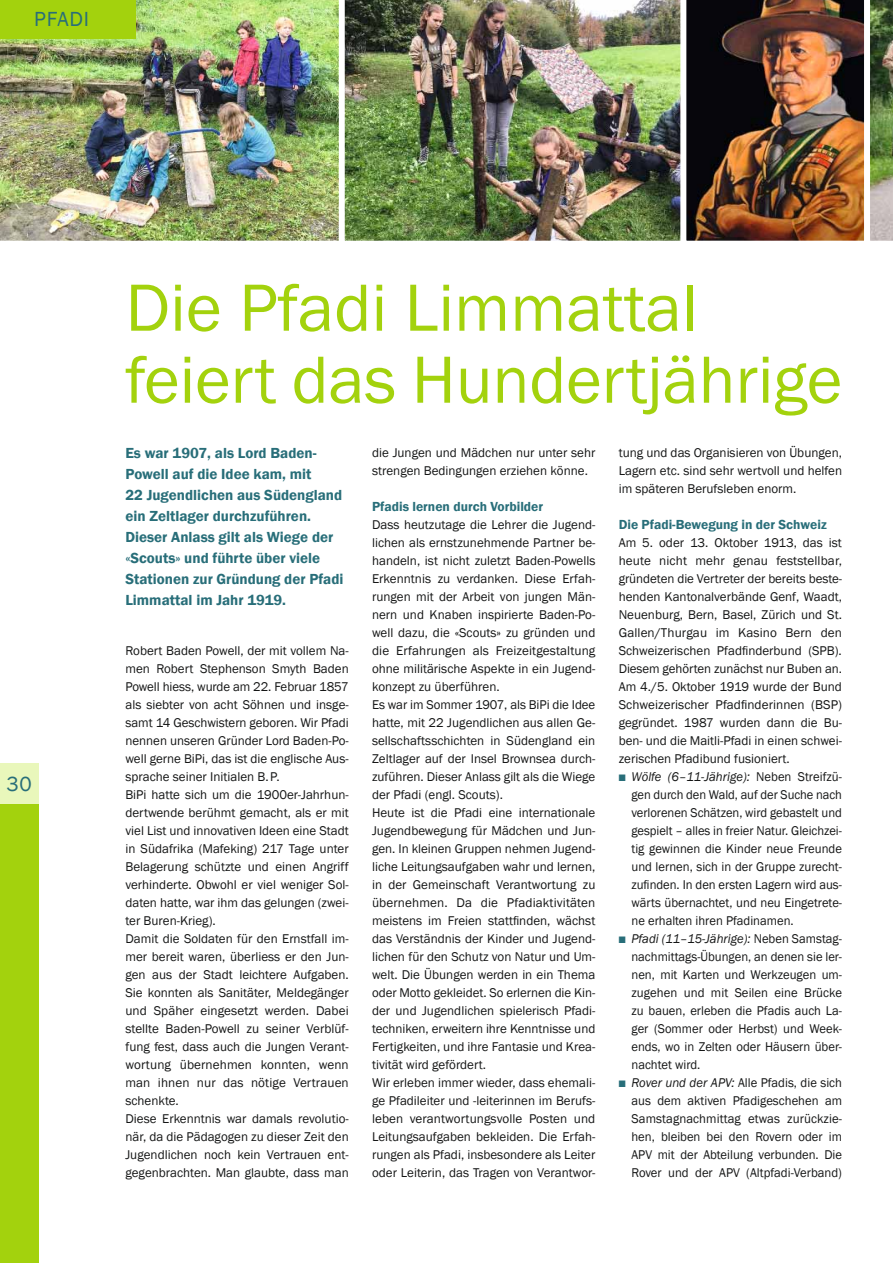
<style>
.page{position:relative;width:893px;height:1263px;background:#fff}
.page>*{position:absolute;margin:0;border:0;box-sizing:border-box;transform-origin:0 0}
.t1{font:69px/72px "Franklin Gothic";letter-spacing:-.005em;color:#a3d20d}
.t2{font:21px "Franklin Gothic";letter-spacing:.04em;color:#286e79}
.t3{font:600 15px/21px "Franklin Gothic";color:#286e79}
.t4{font:600 13.5px "Franklin Gothic";color:#286e79}
.t5{font:13.05px/18px "Franklin Gothic";color:#151616;text-align:justify}
.s1{color:#286e79}
.s2{font-style:italic}
</style>
<div class="page">
<img style="left:348px;top:0;width:329px;height:241px">
<img style="left:0;top:0;width:348px;height:241px">
<img style="left:873px;top:0;width:20px;height:241px">
<div style="left:0;top:0;width:136px;height:39px;background:#a3d20d"></div>
<img style="left:677px;top:0;width:196px;height:241px">
<div style="left:0;top:804px;width:38px;height:459px;background:#a3d20d"></div>
<div style="left:0;top:763px;width:38px;height:41px;background:#e9f7bb"></div>
<h2 class="t2" style="left:34px;top:7px;width:56px">PFADI</h2>
<h2 class="t2" style="left:6px;top:771px;width:27px">30</h2>
<h1 class="t1" style="left:125px;top:271px;width:718px">Die Pfadi Limmattal feiert das Hundertjährige</h1>
<p class="t3" style="left:125px;top:442px;width:220px">Es war 1907, als Lord Baden-<br>Powell auf die Idee kam, mit<br>22 Jugendlichen aus Südengland ein Zeltlager durchzuführen.<br>Dieser Anlass gilt als Wiege der «Scouts» und führte über viele<br>Stationen zur Gründung der Pfadi<br>Limmattal im Jahr 1919.</p>
<p class="t5" style="left:125px;top:641px;width:225px;text-align:left">Robert Baden Powell, der mit vollem Na&shy;men Robert Stephenson Smyth Baden Powell hiess, wurde am 22. Februar 1857 als siebter von acht Söhnen und insge&shy;samt 14 Geschwistern geboren. Wir Pfadi nennen unseren Gründer Lord Baden-Po&shy;well gerne BiPi, das ist die englische Aus&shy;sprache seiner Initialen B. P.<br>BiPi hatte sich um die 1900er-Jahrhun&shy;dertwende berühmt gemacht, als er mit viel List und innovativen Ideen eine Stadt in Südafrika (Mafeking) 217 Tage unter Belagerung schützte und einen Angriff verhinderte. Obwohl er viel weniger Sol&shy;daten hatte, war ihm das gelungen (zwei&shy;ter Buren-Krieg).<br>Damit die Soldaten für den Ernstfall im&shy;mer bereit waren, überliess er den Jun&shy;gen aus der Stadt leichtere Aufgaben.<br>Sie konnten als Sanitäter, Meldegänger und Späher eingesetzt werden. Dabei stellte Baden-Powell zu seiner Verblüf&shy;fung fest, dass auch die Jungen Verant&shy;wortung übernehmen konnten, wenn man ihnen nur das nötige Vertrauen schenkte.<br>Diese Erkenntnis war damals revolutio&shy;när, da die Pädagogen zu dieser Zeit den Jugendlichen noch kein Vertrauen ent&shy;gegenbrachten. Man glaubte, dass man</p>
<p class="t5" style="left:372px;top:443px;width:225px">die Jungen und Mädchen nur unter sehr strengen Bedingungen erziehen könne.</p>
<p class="t4" style="left:372px;top:498px;width:173px">Pfadis lernen durch Vorbilder</p>
<p class="t5" style="left:372px;top:515px;width:225px;text-align:left">Dass heutzutage die Lehrer die Jugend&shy;lichen als ernstzunehmende Partner be&shy;handeln, ist nicht zuletzt Baden-Powells Erkenntnis zu verdanken. Diese Erfah&shy;rungen mit der Arbeit von jungen Män&shy;nern und Knaben inspirierte Baden-Po&shy;well dazu, die «Scouts» zu gründen und die Erfahrungen als Freizeitgestaltung ohne militärische Aspekte in ein Jugend&shy;konzept zu überführen.<br>Es war im Sommer 1907, als BiPi die Idee hatte, mit 22 Jugendlichen aus allen Ge&shy;sellschaftsschichten in Südengland ein Zeltlager auf der Insel Brownsea durch&shy;zuführen. Dieser Anlass gilt als die Wiege der Pfadi (engl. Scouts).<br>Heute ist die Pfadi eine internationale Jugendbewegung für Mädchen und Jun&shy;gen. In kleinen Gruppen nehmen Jugend&shy;liche Leitungsaufgaben wahr und lernen, in der Gemeinschaft Verantwortung zu übernehmen. Da die Pfadiaktivitäten meistens im Freien stattfinden, wächst das Verständnis der Kinder und Jugend&shy;lichen für den Schutz von Natur und Um&shy;welt. Die Übungen werden in ein Thema oder Motto gekleidet. So erlernen die Kin&shy;der und Jugendlichen spielerisch Pfadi&shy;techniken, erweitern ihre Kenntnisse und Fertigkeiten, und ihre Fantasie und Krea&shy;tivität wird gefördert.<br>Wir erleben immer wieder, dass ehemali&shy;ge Pfadileiter und -leiterinnen im Berufs&shy;leben verantwortungsvolle Posten und Leitungsaufgaben bekleiden. Die Erfah&shy;rungen als Pfadi, insbesondere als Leiter oder Leiterin, das Tragen von Verantwor-</p>
<p class="t5" style="left:619px;top:443px;width:225px">tung und das Organisieren von Übungen, Lagern etc. sind sehr wertvoll und helfen im späteren Berufsleben enorm.</p>
<p class="t4" style="left:619px;top:516px;width:210px">Die Pfadi-Bewegung in der Schweiz</p>
<p class="t5" style="left:619px;top:533px;width:225px">Am 5. oder 13. Oktober 1913, das ist heute nicht mehr genau feststellbar, gründeten die Vertreter der bereits beste&shy;henden Kantonalverbände Genf, Waadt, Neuenburg, Bern, Basel, Zürich und St.<br>Gallen/Thurgau im Kasino Bern den Schweizerischen Pfadfinderbund (SPB).<br>Diesem gehörten zunächst nur Buben an.<br>Am 4./5. Oktober 1919 wurde der Bund Schweizerischer Pfadfinderinnen (BSP) gegründet. 1987 wurden dann die Bu&shy;ben- und die Maitli-Pfadi in einen schwei&shy;zerischen Pfadibund fusioniert.</p>
<p class="t5" style="left:631px;top:767px;width:212px;text-indent:-13px"><span class="s1">■</span> <span class="s2">Wölfe (6–11-Jährige):</span> Neben Streifzü&shy;gen durch den Wald, auf der Suche nach verlorenen Schätzen, wird gebastelt und gespielt – alles in freier Natur. Gleichzei&shy;tig gewinnen die Kinder neue Freunde und lernen, sich in der Gruppe zurecht&shy;zufinden. In den ersten Lagern wird aus&shy;wärts übernachtet, und neu Eingetrete&shy;ne erhalten ihren Pfadinamen.</p>
<p class="t5" style="left:631px;top:929px;width:212px;text-indent:-13px"><span class="s1">■</span> <span class="s2">Pfadi (11–15-Jährige):</span> Neben Samstag&shy;nachmittags-Übungen, an denen sie ler&shy;nen, mit Karten und Werkzeugen um&shy;zugehen und mit Seilen eine Brücke zu bauen, erleben die Pfadis auch La&shy;ger (Sommer oder Herbst) und Week&shy;ends, wo in Zelten oder Häusern über&shy;nachtet wird.</p>
<p class="t5" style="left:631px;top:1073px;width:212px;text-indent:-13px"><span class="s1">■</span> <span class="s2">Rover und der APV:</span> Alle Pfadis, die sich aus dem aktiven Pfadigeschehen am Samstagnachmittag etwas zurückzie&shy;hen, bleiben bei den Rovern oder im APV mit der Abteilung verbunden. Die Rover und der APV (Altpfadi-Verband)</p>
</div>
